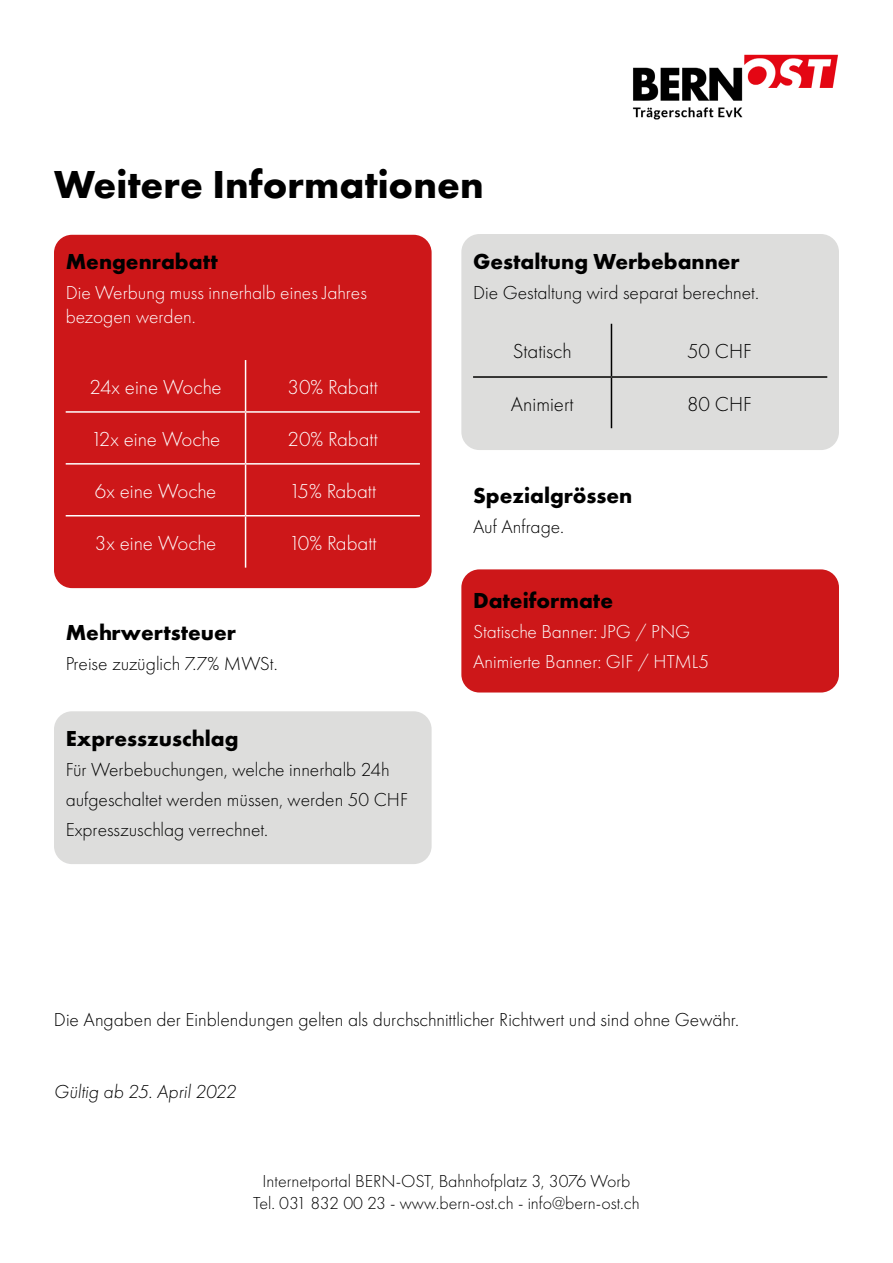
<style>
.page{position:relative;width:893px;height:1263px;background:#fff}
.page>*{position:absolute;margin:0;border:0;box-sizing:border-box;transform-origin:0 0}
.t1{font:700 40.5px "Futura PT";color:#000}
.t2{font:700 22.5px "Futura PT";color:#000}
.t3{font:300 21px "Futura PT";color:#fff}
.t4{font:300 21px "Futura PT";color:#000}
.t5{font:300 19.5px/30px "Futura PT";color:#000}
.t6{font:300 19.5px/23.4px "Futura PT";color:#fff}
.t7{font:italic 300 19.5px "Futura PT";color:#000}
.t8{font:300 18px/21.6px "Futura PT";color:#000;text-align:center}
</style>
<div class="page">
<img style="left:632px;top:54px;width:206px;height:66px">
<div style="left:461px;top:234px;width:378px;height:216px;background:#dddddc;border-radius:18px"></div>
<div style="left:54px;top:711px;width:378px;height:153px;background:#dddddc;border-radius:18px"></div>
<div style="left:54px;top:235px;width:378px;height:353px;background:#cd1719;border-radius:18px"></div>
<div style="left:461px;top:569px;width:378px;height:123px;background:#cd1719;border-radius:18px"></div>
<hr style="left:66px;top:411px;width:180px;height:2px;background:#fff">
<hr style="left:246px;top:411px;width:174px;height:2px;background:#fff">
<hr style="left:66px;top:463px;width:180px;height:2px;background:#fff">
<hr style="left:246px;top:463px;width:174px;height:2px;background:#fff">
<hr style="left:66px;top:515px;width:180px;height:1px;background:#fff">
<hr style="left:246px;top:515px;width:174px;height:1px;background:#fff">
<hr style="left:245px;top:360px;width:1px;height:51px;background:#fff">
<hr style="left:245px;top:413px;width:1px;height:50px;background:#fff">
<hr style="left:245px;top:465px;width:1px;height:50px;background:#fff">
<hr style="left:245px;top:516px;width:1px;height:52px;background:#fff">
<hr style="left:473px;top:376px;width:138px;height:2px;background:#000">
<hr style="left:611px;top:376px;width:216px;height:2px;background:#000">
<hr style="left:611px;top:324px;width:1px;height:52px;background:#000">
<hr style="left:611px;top:378px;width:1px;height:50px;background:#000">
<h1 class="t1" style="left:54px;top:158px;width:431px">Weitere Informationen</h1>
<p class="t2" style="left:66px;top:247px;width:154px">Mengenrabatt</p>
<p class="t6" style="left:66px;top:281px;width:303px">Die Werbung muss innerhalb eines Jahres bezogen werden.</p>
<p class="t3" style="left:90px;top:375px;width:133px">24x eine Woche</p>
<p class="t3" style="left:288px;top:375px;width:92px">30% Rabatt</p>
<p class="t3" style="left:91px;top:427px;width:131px">12x eine Woche</p>
<p class="t3" style="left:288px;top:427px;width:92px">20% Rabatt</p>
<p class="t3" style="left:95px;top:479px;width:123px">6x eine Woche</p>
<p class="t3" style="left:289px;top:479px;width:89px">15% Rabatt</p>
<p class="t3" style="left:95px;top:531px;width:123px">3x eine Woche</p>
<p class="t3" style="left:289px;top:531px;width:89px">10% Rabatt</p>
<p class="t2" style="left:66px;top:618px;width:172px">Mehrwertsteuer</p>
<p class="t5" style="left:66px;top:648px;width:214px">Preise zuzüglich 7.7% MWSt.</p>
<p class="t2" style="left:66px;top:724px;width:174px">Expresszuschlag</p>
<p class="t5" style="left:66px;top:755px;width:344px">Für Werbebuchungen, welche innerhalb 24h aufgeschaltet werden müssen, werden 50 CHF<br>Expresszuschlag verrechnet.</p>
<p class="t2" style="left:473px;top:247px;width:268px">Gestaltung Werbebanner</p>
<p class="t5" style="left:473px;top:278px;width:287px">Die Gestaltung wird separat berechnet.</p>
<p class="t4" style="left:513px;top:339px;width:61px">Statisch</p>
<p class="t4" style="left:687px;top:339px;width:66px">50 CHF</p>
<p class="t4" style="left:511px;top:392px;width:64px">Animiert</p>
<p class="t4" style="left:687px;top:392px;width:66px">80 CHF</p>
<p class="t2" style="left:473px;top:481px;width:161px">Spezialgrössen</p>
<p class="t5" style="left:473px;top:512px;width:93px">Auf Anfrage.</p>
<p class="t2" style="left:473px;top:586px;width:141px">Dateiformate</p>
<p class="t6" style="left:473px;top:616px;width:238px;line-height:30px">Statische Banner: JPG / PNG<br>Animierte Banner: GIF / HTML5</p>
<p class="t5" style="left:54px;top:1005px;width:686px">Die Angaben der Einblendungen gelten als durchschnittlicher Richtwert und sind ohne Gewähr.</p>
<p class="t7" style="left:54px;top:1080px;width:184px">Gültig ab 25. April 2022</p>
<p class="t8" style="left:253px;top:1171px;width:388px">Internetportal BERN-OST, Bahnhofplatz 3, 3076 Worb<br>Tel. 031 832 00 23 - www.bern-ost.ch - info@bern-ost.ch</p>
</div>
